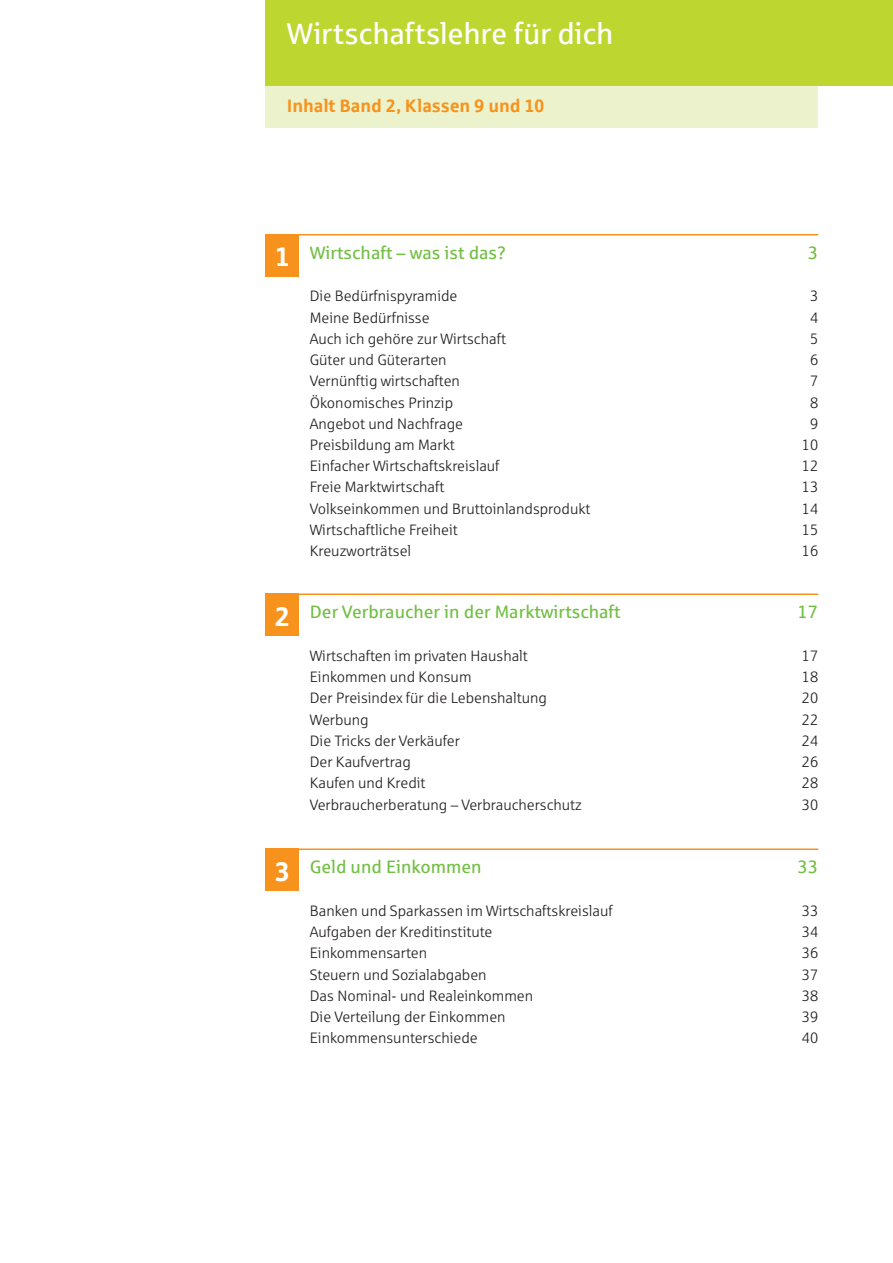
<style>
.page{position:relative;width:893px;height:1263px;background:#fff}
.page>*{position:absolute;margin:0;border:0;box-sizing:border-box;transform-origin:0 0}
.t1{font:30px "Sparkasse Rg";letter-spacing:-.01em;color:#fff}
.t2{font:700 27px "Sparkasse Rg";color:#fff}
.t3{font:18px "Sparkasse Rg";color:#72bf44}
.t4{font:700 18px "Sparkasse Rg";letter-spacing:-.01em;color:#f7931d}
.t5{font:15px "Sparkasse Lt";color:#231f20}
</style>
<div class="page">
<div style="left:266px;top:85px;width:552px;height:43px;background:#ecf2cb"></div>
<hr style="left:266px;top:234px;width:552px;height:2px;background:#f7931d">
<hr style="left:266px;top:594px;width:552px;height:1px;background:#f7931d">
<hr style="left:266px;top:849px;width:552px;height:1px;background:#f7931d">
<div style="left:266px;top:0;width:627px;height:85px;background:#bed730"></div>
<div style="left:266px;top:234px;width:33px;height:43px;background:#f7931d"></div>
<div style="left:266px;top:594px;width:33px;height:42px;background:#f7931d"></div>
<div style="left:266px;top:849px;width:33px;height:42px;background:#f7931d"></div>
<h1 class="t1" style="left:287px;top:17px;width:328px">Wirtschaftslehre für dich</h1>
<p class="t4" style="left:287px;top:97px;width:259px">Inhalt Band 2, Klassen 9 und 10</p>
<h2 class="t2" style="left:275px;top:243px;width:17px">1</h2>
<p class="t3" style="left:310px;top:243px;width:198px">Wirtschaft – was ist das?</p>
<p class="t3" style="left:808px;top:243px;width:12px">3</p>
<p class="t5" style="left:310px;top:288px;width:149px">Die Bedürfnispyramide</p>
<p class="t5" style="left:810px;top:288px;width:10px">3</p>
<p class="t5" style="left:310px;top:309px;width:121px">Meine Bedürfnisse</p>
<p class="t5" style="left:810px;top:309px;width:10px">4</p>
<p class="t5" style="left:310px;top:331px;width:198px">Auch ich gehöre zur Wirtschaft</p>
<p class="t5" style="left:810px;top:331px;width:10px">5</p>
<p class="t5" style="left:310px;top:352px;width:138px">Güter und Güterarten</p>
<p class="t5" style="left:810px;top:352px;width:10px">6</p>
<p class="t5" style="left:310px;top:373px;width:152px">Vernünftig wirtschaften</p>
<p class="t5" style="left:810px;top:373px;width:10px">7</p>
<p class="t5" style="left:310px;top:394px;width:145px">Ökonomisches Prinzip</p>
<p class="t5" style="left:810px;top:394px;width:10px">8</p>
<p class="t5" style="left:310px;top:416px;width:155px">Angebot und Nachfrage</p>
<p class="t5" style="left:810px;top:416px;width:10px">9</p>
<p class="t5" style="left:310px;top:437px;width:146px">Preisbildung am Markt</p>
<p class="t5" style="left:802px;top:437px;width:18px">10</p>
<p class="t5" style="left:310px;top:458px;width:191px">Einfacher Wirtschaftskreislauf</p>
<p class="t5" style="left:802px;top:458px;width:18px">12</p>
<p class="t5" style="left:310px;top:479px;width:136px">Freie Marktwirtschaft</p>
<p class="t5" style="left:802px;top:479px;width:18px">13</p>
<p class="t5" style="left:310px;top:500px;width:282px">Volkseinkommen und Bruttoinlandsprodukt</p>
<p class="t5" style="left:802px;top:500px;width:18px">14</p>
<p class="t5" style="left:310px;top:522px;width:150px">Wirtschaftliche Freiheit</p>
<p class="t5" style="left:802px;top:522px;width:18px">15</p>
<p class="t5" style="left:310px;top:543px;width:103px">Kreuzworträtsel</p>
<p class="t5" style="left:802px;top:543px;width:18px">16</p>
<h2 class="t2" style="left:275px;top:602px;width:17px">2</h2>
<p class="t3" style="left:310px;top:602px;width:312px">Der Verbraucher in der Marktwirtschaft</p>
<p class="t3" style="left:797px;top:602px;width:22px">17</p>
<p class="t5" style="left:310px;top:648px;width:220px">Wirtschaften im privaten Haushalt</p>
<p class="t5" style="left:802px;top:648px;width:18px">17</p>
<p class="t5" style="left:310px;top:669px;width:163px">Einkommen und Konsum</p>
<p class="t5" style="left:802px;top:669px;width:18px">18</p>
<p class="t5" style="left:310px;top:690px;width:239px">Der Preisindex für die Lebenshaltung</p>
<p class="t5" style="left:802px;top:690px;width:18px">20</p>
<p class="t5" style="left:310px;top:711px;width:60px">Werbung</p>
<p class="t5" style="left:802px;top:711px;width:18px">22</p>
<p class="t5" style="left:310px;top:733px;width:152px">Die Tricks der Verkäufer</p>
<p class="t5" style="left:802px;top:733px;width:18px">24</p>
<p class="t5" style="left:310px;top:754px;width:103px">Der Kaufvertrag</p>
<p class="t5" style="left:802px;top:754px;width:18px">26</p>
<p class="t5" style="left:310px;top:775px;width:117px">Kaufen und Kredit</p>
<p class="t5" style="left:802px;top:775px;width:18px">28</p>
<p class="t5" style="left:310px;top:796px;width:274px">Verbraucherberatung – Verbraucherschutz</p>
<p class="t5" style="left:802px;top:796px;width:18px">30</p>
<h2 class="t2" style="left:275px;top:857px;width:17px">3</h2>
<p class="t3" style="left:310px;top:857px;width:173px">Geld und Einkommen</p>
<p class="t3" style="left:797px;top:857px;width:22px">33</p>
<p class="t5" style="left:310px;top:903px;width:304px">Banken und Sparkassen im Wirtschaftskreislauf</p>
<p class="t5" style="left:802px;top:903px;width:18px">33</p>
<p class="t5" style="left:310px;top:924px;width:184px">Aufgaben der Kreditinstitute</p>
<p class="t5" style="left:802px;top:924px;width:18px">34</p>
<p class="t5" style="left:310px;top:945px;width:119px">Einkommensarten</p>
<p class="t5" style="left:802px;top:945px;width:18px">36</p>
<p class="t5" style="left:310px;top:966px;width:178px">Steuern und Sozialabgaben</p>
<p class="t5" style="left:802px;top:966px;width:18px">37</p>
<p class="t5" style="left:310px;top:988px;width:225px">Das Nominal- und Realeinkommen</p>
<p class="t5" style="left:802px;top:988px;width:18px">38</p>
<p class="t5" style="left:310px;top:1009px;width:197px">Die Verteilung der Einkommen</p>
<p class="t5" style="left:802px;top:1009px;width:18px">39</p>
<p class="t5" style="left:310px;top:1030px;width:169px">Einkommensunterschiede</p>
<p class="t5" style="left:802px;top:1030px;width:18px">40</p>
</div>
